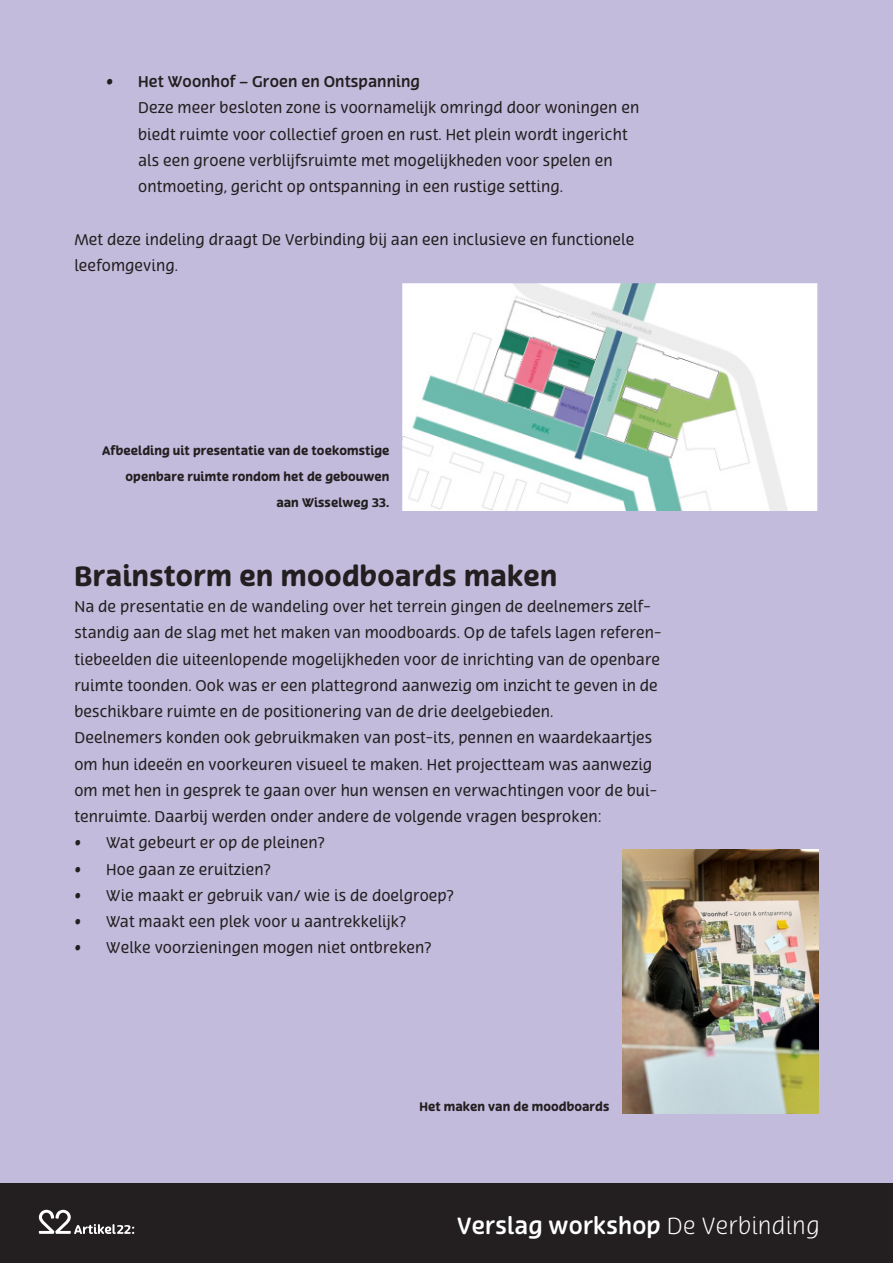
<style>
.page{position:relative;width:893px;height:1263px;background:#fff}
.page>*{position:absolute;margin:0;border:0;box-sizing:border-box;transform-origin:0 0}
.kopje{font:700 27px "Terfens";letter-spacing:.01em;color:#231f20}
.t1{font:500 22.5px "Terfens";letter-spacing:.01em;color:#fff}
.brood{font:15px/26.2px "Terfens";letter-spacing:.005em;color:#231f20}
.brood_medium{font:500 15px "Terfens";letter-spacing:.005em;color:#231f20}
.bijschrift{font:700 12px/26.2px "Terfens";letter-spacing:.005em;color:#231f20;text-align:right}
.s1{font-weight:300}
</style>
<div class="page">
<div style="left:0;top:1182px;width:893px;height:81px;background:#231f20"></div>
<svg style="left:39px;top:1210px;width:95px;height:24px"></svg>
<div style="left:0;top:0;width:893px;height:1182px;background:#c2bbdc"></div>
<img style="left:402px;top:284px;width:416px;height:226px">
<img style="left:622px;top:850px;width:197px;height:264px">
<p class="brood_medium" style="left:106px;top:72px;width:315px">• Het Woonhof – Groen en Ontspanning</p>
<p class="brood" style="left:138px;top:95px;width:503px">Deze meer besloten zone is voornamelijk omringd door woningen en biedt ruimte voor collectief groen en rust. Het plein wordt ingericht als een groene verblijfsruimte met mogelijkheden voor spelen en ontmoeting, gericht op ontspanning in een rustige setting.</p>
<p class="brood" style="left:74px;top:226px;width:561px">Met deze indeling draagt De Verbinding bij aan een inclusieve en functionele leefomgeving.</p>
<p class="bijschrift" style="left:102px;top:438px;width:289px">Afbeelding uit presentatie van de toekomstige openbare ruimte rondom het de gebouwen aan Wisselweg 33.</p>
<p class="kopje" style="left:74px;top:559px;width:485px">Brainstorm en moodboards maken</p>
<p class="brood" style="left:74px;top:594px;width:588px">Na de presentatie en de wandeling over het terrein gingen de deelnemers zelf&shy;standig aan de slag met het maken van moodboards. Op de tafels lagen referen&shy;tiebeelden die uiteenlopende mogelijkheden voor de inrichting van de openbare ruimte toonden. Ook was er een plattegrond aanwezig om inzicht te geven in de beschikbare ruimte en de positionering van de drie deelgebieden.</p>
<p class="brood" style="left:74px;top:725px;width:584px">Deelnemers konden ook gebruikmaken van post-its, pennen en waardekaartjes om hun ideeën en voorkeuren visueel te maken. Het projectteam was aanwezig om met hen in gesprek te gaan over hun wensen en verwachtingen voor de bui&shy;tenruimte. Daarbij werden onder andere de volgende vragen besproken:</p>
<p class="brood" style="left:74px;top:830px;width:252px">• Wat gebeurt er op de pleinen?</p>
<p class="brood" style="left:74px;top:856px;width:198px">• Hoe gaan ze eruitzien?</p>
<p class="brood" style="left:74px;top:883px;width:381px">• Wie maakt er gebruik van/ wie is de doelgroep?</p>
<p class="brood" style="left:74px;top:909px;width:333px">• Wat maakt een plek voor u aantrekkelijk?</p>
<p class="brood" style="left:74px;top:935px;width:358px">• Welke voorzieningen mogen niet ontbreken?</p>
<p class="bijschrift" style="left:419px;top:1094px;width:192px">Het maken van de moodboards</p>
<h2 class="t1" style="left:457px;top:1212px;width:364px">Verslag workshop <span class="s1">De Verbinding</span></h2>
</div>
